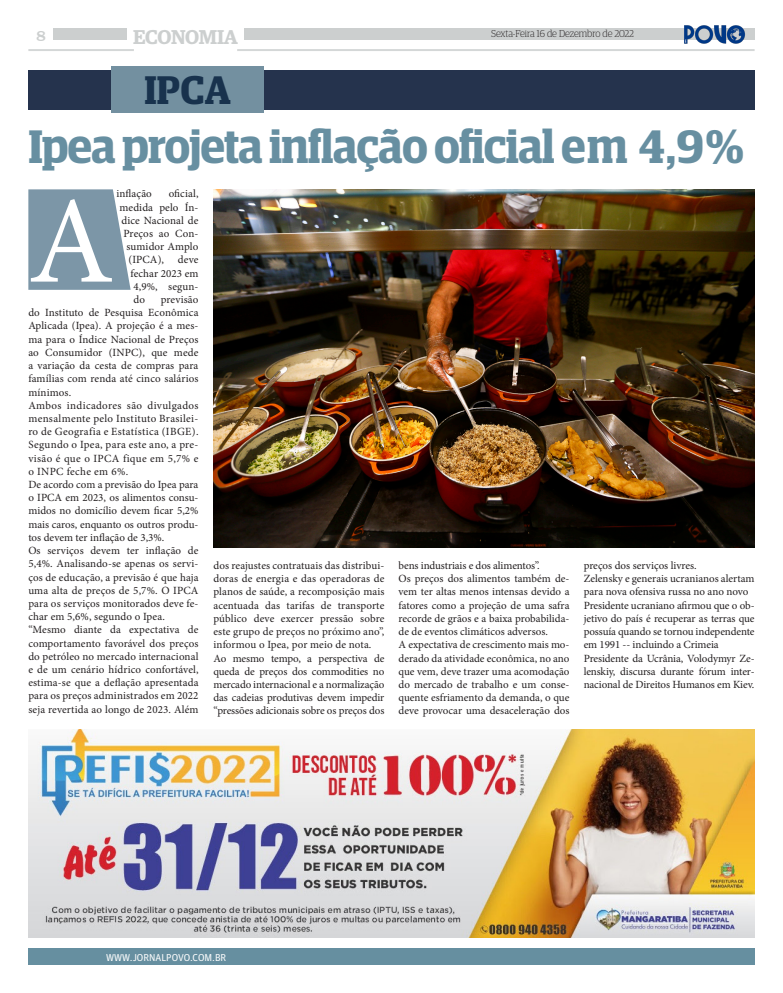
<style>
.page{position:relative;width:783px;height:993px;background:#fff}
.page>*{position:absolute;margin:0;border:0;box-sizing:border-box;transform-origin:0 0}
.t1{font:124px "Minion Pro";color:#fff}
.t2{font:600 47px "Guardian Egyptian Display";letter-spacing:-.02em;color:#678fa1}
.t3{font:600 40px "Guardian Egyptian Display";color:#18324d}
.t4{font:600 20px "Guardian Egyptian";letter-spacing:-.02em;color:#cccfcf}
.t5{font:16px "Clarendon BT";color:#cccfcf}
.t6{font:11px/13.2px "Minion Pro";color:#231f20;text-align:justify}
.t7{font:300 10px "Guardian Egyptian Display";color:#231f20}
.t8{font:10px "Guardian Agate Sans G1 D Regular";color:#fff}
</style>
<div class="page">
<div style="left:28px;top:947px;width:726px;height:17px;background:#668fa0"></div>
<div style="left:244px;top:28px;width:510px;height:12px;background:#cccfcf"></div>
<div style="left:53px;top:28px;width:74px;height:12px;background:#cccfcf"></div>
<hr style="left:28px;top:49px;width:106px;height:2px;background:#cccfcf">
<hr style="left:237px;top:49px;width:517px;height:2px;background:#cccfcf">
<svg style="left:28px;top:189px;width:103px;height:101px;background:#88a0af"></svg>
<img style="left:28px;top:729px;width:726px;height:207px">
<img style="left:213px;top:189px;width:541px;height:358px">
<div style="left:28px;top:70px;width:726px;height:39px;background:#25334d"></div>
<div style="left:112px;top:67px;width:152px;height:46px;background:#7390a0"></div>
<img style="left:684px;top:25px;width:61px;height:19px">
<h3 class="t5" style="left:36px;top:25px;width:11px">8</h3>
<p class="t7" style="left:491px;top:28px;width:144px">Sexta-Feira 16 de Dezembro de 2022</p>
<h3 class="t4" style="left:133px;top:22px;width:106px">ECONOMIA</h3>
<p class="t3" style="left:144px;top:68px;width:88px">IPCA</p>
<p class="t2" style="left:28px;top:121px;width:717px">Ipea projeta inflação oficial em 4,9%</p>
<p class="t6" style="left:116px;top:187px;width:37px">inflação</p>
<p class="t6" style="left:169px;top:187px;width:31px">oficial,</p>
<p class="t6" style="left:119px;top:200px;width:81px">medida pelo Ín-</p>
<p class="t6" style="left:121px;top:214px;width:79px">dice Nacional de</p>
<p class="t6" style="left:123px;top:227px;width:77px">Preços ao Con-</p>
<p class="t6" style="left:126px;top:240px;width:74px">sumidor Amplo</p>
<p class="t6" style="left:128px;top:253px;width:37px">(IPCA),</p>
<p class="t1" style="left:28px;top:159px;width:87px">A</p>
<p class="t6" style="left:130px;top:253px;width:70px;text-indent:47px">deve fechar 2023 em 4,9%, segun&shy;do</p>
<p class="t6" style="left:28px;top:293px;width:172px;text-indent:132px">previsão do Instituto de Pesquisa Econômica Aplicada (Ipea). A projeção é a mes&shy;ma para o Índice Nacional de Preços ao Consumidor (INPC), que mede a variação da cesta de compras para famílias com renda até cinco salários mínimos.</p>
<p class="t6" style="left:28px;top:398px;width:172px">Ambos indicadores são divulgados mensalmente pelo Instituto Brasilei&shy;ro de Geografia e Estatística (IBGE).<br>Segundo o Ipea, para este ano, a pre&shy;visão é que o IPCA fique em 5,7% e o INPC feche em 6%.</p>
<p class="t6" style="left:28px;top:478px;width:172px">De acordo com a previsão do Ipea para o IPCA em 2023, os alimentos consu&shy;midos no domicílio devem ficar 5,2% mais caros, enquanto os outros produ&shy;tos devem ter inflação de 3,3%.</p>
<p class="t6" style="left:28px;top:544px;width:172px">Os serviços devem ter inflação de 5,4%. Analisando-se apenas os servi&shy;ços de educação, a previsão é que haja uma alta de preços de 5,7%. O IPCA para os serviços monitorados deve fe&shy;char em 5,6%, segundo o Ipea.</p>
<p class="t6" style="left:28px;top:623px;width:172px">“Mesmo diante da expectativa de comportamento favorável dos preços do petróleo no mercado internacional e de um cenário hídrico confortável, estima-se que a deflação apresentada para os preços administrados em 2022 seja revertida ao longo de 2023. Além</p>
<p class="t6" style="left:213px;top:558px;width:172px">dos reajustes contratuais das distribui&shy;doras de energia e das operadoras de planos de saúde, a recomposição mais acentuada das tarifas de transporte público deve exercer pressão sobre este grupo de preços no próximo ano”, informou o Ipea, por meio de nota.</p>
<p class="t6" style="left:213px;top:651px;width:172px">Ao mesmo tempo, a perspectiva de queda de preços dos commodities no mercado internacional e a normalização das cadeias produtivas devem impedir “pressões adicionais sobre os preços dos</p>
<p class="t6" style="left:398px;top:558px;width:143px">bens industriais e dos alimentos”.</p>
<p class="t6" style="left:398px;top:572px;width:172px">Os preços dos alimentos também de&shy;vem ter altas menos intensas devido a fatores como a projeção de uma safra recorde de grãos e a baixa probabilida&shy;de de eventos climáticos adversos.</p>
<p class="t6" style="left:398px;top:638px;width:172px">A expectativa de crescimento mais mo&shy;derado da atividade econômica, no ano que vem, deve trazer uma acomodação do mercado de trabalho e um conse&shy;quente esfriamento da demanda, o que deve provocar uma desaceleração dos</p>
<p class="t6" style="left:583px;top:558px;width:115px">preços dos serviços livres.</p>
<p class="t6" style="left:583px;top:572px;width:172px">Zelensky e generais ucranianos alertam para nova ofensiva russa no ano novo</p>
<p class="t6" style="left:583px;top:598px;width:172px">Presidente ucraniano afirmou que o ob&shy;jetivo do país é recuperar as terras que possuía quando se tornou independente em 1991 -- incluindo a Crimeia</p>
<p class="t6" style="left:583px;top:651px;width:172px">Presidente da Ucrânia, Volodymyr Ze&shy;lenskiy, discursa durante fórum inter&shy;nacional de Direitos Humanos em Kiev.</p>
<p class="t8" style="left:106px;top:949px;width:122px">WWW.JORNALPOVO.COM.BR</p>
</div>
